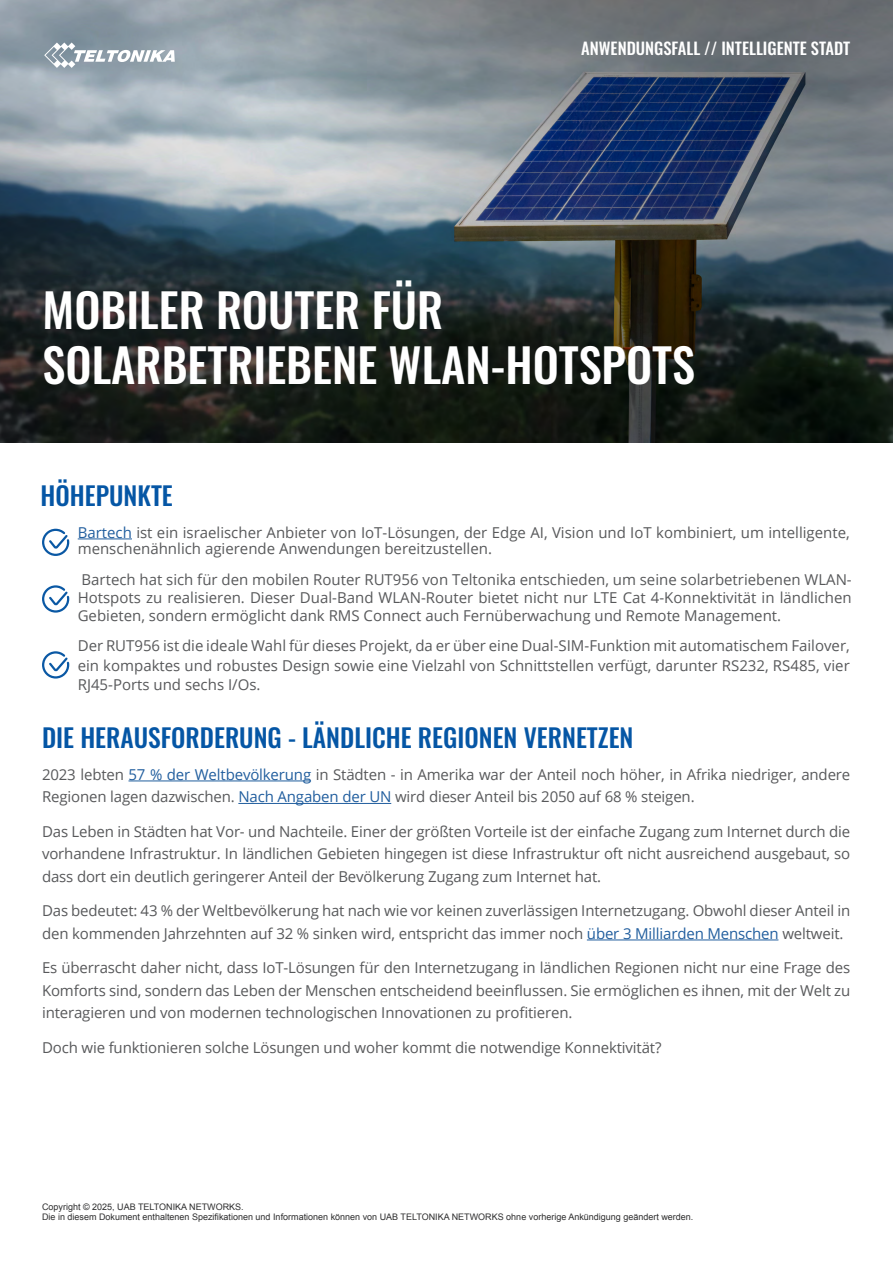
<style>
.page{position:relative;width:893px;height:1263px;background:#fff}
.page>*{position:absolute;margin:0;border:0;box-sizing:border-box;transform-origin:0 0}
.t1{font:500 46.5px/55.5px "Oswald";color:#fff}
.t2{font:500 25.5px "Oswald";color:#0556a5}
.t3{font:500 16.5px "Oswald";color:#fff}
.t4{font:15px/22.5px "Open Sans";letter-spacing:-.01em;color:#58595b;text-align:justify}
.t5{font:9px/10.1px "Arial";color:#2e2e2f}
.s1{color:#215e9e}
</style>
<div class="page">
<img style="left:0;top:0;width:893px;height:442px">
<svg style="left:44px;top:43px;width:131px;height:25px"></svg>
<hr style="left:78px;top:538px;width:54px;height:1px;background:#215e9e">
<svg style="left:42px;top:528px;width:28px;height:28px"></svg>
<svg style="left:42px;top:585px;width:28px;height:28px"></svg>
<svg style="left:42px;top:651px;width:28px;height:28px"></svg>
<hr style="left:128px;top:780px;width:183px;height:1px;background:#215e9e">
<hr style="left:238px;top:803px;width:153px;height:1px;background:#215e9e">
<hr style="left:587px;top:939px;width:191px;height:1px;background:#215e9e">
<p class="t3" style="left:581px;top:40px;width:271px">ANWENDUNGSFALL // INTELLIGENTE STADT</p>
<h1 class="t1" style="left:43px;top:285px;width:654px">MOBILER ROUTER FÜR<br>SOLARBETRIEBENE WLAN-HOTSPOTS</h1>
<h2 class="t2" style="left:41px;top:483px;width:134px">HÖHEPUNKTE</h2>
<p class="t4" style="left:78px;top:524px;width:774px;line-height:16.5px"><span class="s1">Bartech</span> ist ein israelischer Anbieter von IoT-Lösungen, der Edge AI, Vision und IoT kombiniert, um intelligente, menschenähnlich agierende Anwendungen bereitzustellen.</p>
<p class="t4" style="left:78px;top:570px;width:776px;line-height:18px">Bartech hat sich für den mobilen Router RUT956 von Teltonika entschieden, um seine solarbetriebenen WLAN-Hotspots zu realisieren. Dieser Dual-Band WLAN-Router bietet nicht nur LTE Cat 4-Konnektivität in ländlichen Gebieten, sondern ermöglicht dank RMS Connect auch Fernüberwachung und Remote Management.</p>
<p class="t4" style="left:78px;top:635px;width:774px;line-height:19.5px">Der RUT956 ist die ideale Wahl für dieses Projekt, da er über eine Dual-SIM-Funktion mit automatischem Failover, ein kompaktes und robustes Design sowie eine Vielzahl von Schnittstellen verfügt, darunter RS232, RS485, vier RJ45-Ports und sechs I/Os.</p>
<h2 class="t2" style="left:42px;top:724px;width:593px">DIE HERAUSFORDERUNG - LÄNDLICHE REGIONEN VERNETZEN</h2>
<p class="t4" style="left:42px;top:763px;width:810px">2023 lebten <span class="s1">57 % der Weltbevölkerung</span> in Städten - in Amerika war der Anteil noch höher, in Afrika niedriger, andere<br>Regionen lagen dazwischen. <span class="s1">Nach Angaben der UN</span> wird dieser Anteil bis 2050 auf 68 % steigen.</p>
<p class="t4" style="left:42px;top:820px;width:810px">Das Leben in Städten hat Vor- und Nachteile. Einer der größten Vorteile ist der einfache Zugang zum Internet durch die vorhandene Infrastruktur. In ländlichen Gebieten hingegen ist diese Infrastruktur oft nicht ausreichend ausgebaut, so dass dort ein deutlich geringerer Anteil der Bevölkerung Zugang zum Internet hat.</p>
<p class="t4" style="left:42px;top:899px;width:810px">Das bedeutet: 43 % der Weltbevölkerung hat nach wie vor keinen zuverlässigen Internetzugang. Obwohl dieser Anteil in den kommenden Jahrzehnten auf 32 % sinken wird, entspricht das immer noch <span class="s1">über 3 Milliarden Menschen</span> weltweit.</p>
<p class="t4" style="left:42px;top:956px;width:810px">Es überrascht daher nicht, dass IoT-Lösungen für den Internetzugang in ländlichen Regionen nicht nur eine Frage des Komforts sind, sondern das Leben der Menschen entscheidend beeinflussen. Sie ermöglichen es ihnen, mit der Welt zu interagieren und von modernen technologischen Innovationen zu profitieren.</p>
<p class="t4" style="left:42px;top:1036px;width:621px">Doch wie funktionieren solche Lösungen und woher kommt die notwendige Konnektivität?</p>
<p class="t5" style="left:42px;top:1202px;width:653px">Copyright © 2025, UAB TELTONIKA NETWORKS.<br>Die in diesem Dokument enthaltenen Spezifikationen und Informationen können von UAB TELTONIKA NETWORKS ohne vorherige Ankündigung geändert werden.</p>
</div>
